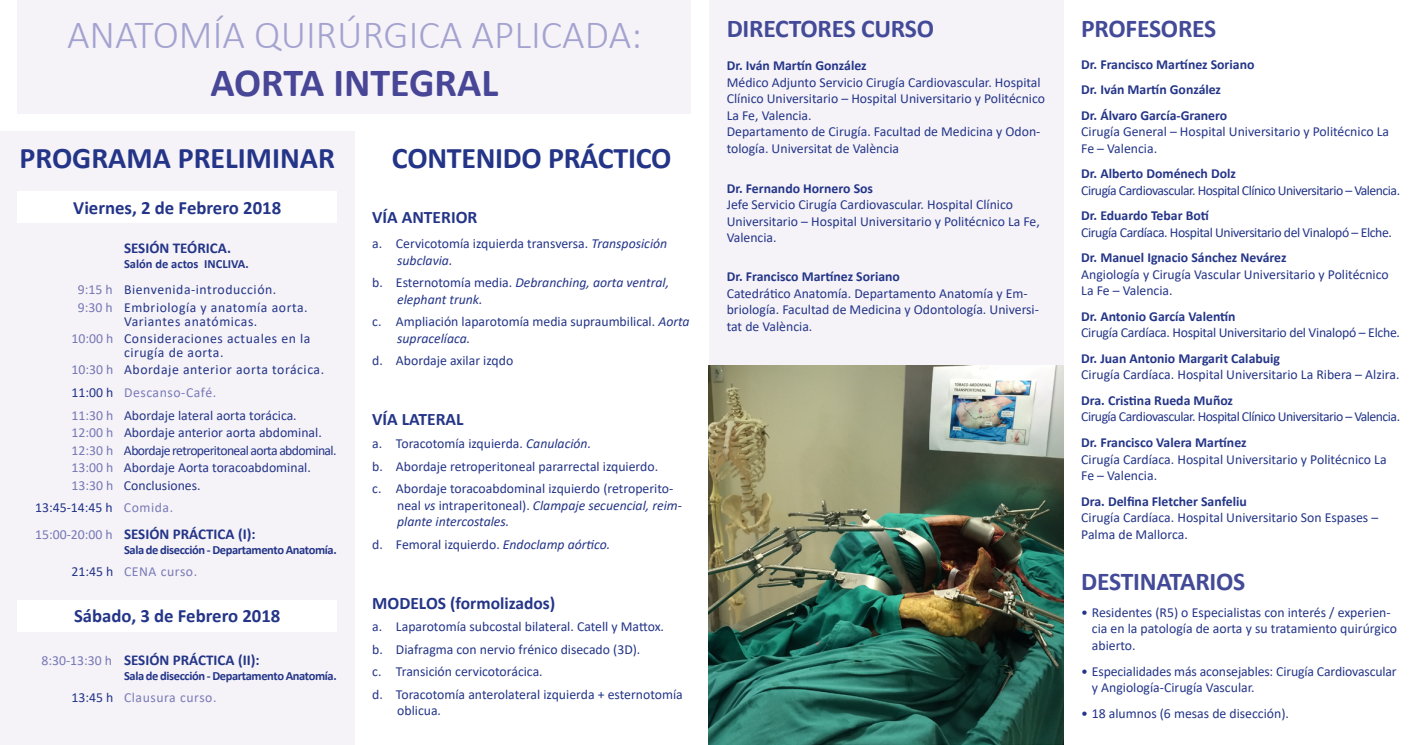
<style>
.page{position:relative;width:1418px;height:745px;background:#fff}
.page>*{position:absolute;margin:0;border:0;box-sizing:border-box;transform-origin:0 0}
.t1{font:300 40px "Calibri";color:#a4a3d0}
.t2{font:700 40px "Calibri";color:#484696}
.t3{font:700 30px "Calibri";color:#243588}
.t4{font:700 25.62px "Calibri";letter-spacing:-.01em;color:#434a97}
.t5{font:700 18.75px "Calibri";color:#243588}
.t6{font:700 17.5px "Calibri";color:#243588}
.t7{font:700 15px "Calibri";color:#243588}
.t8{font:13.75px/16.5px "Calibri";color:#243588}
.t9{font:700 13.75px/25.5px "Calibri";color:#243588}
.t10{font:13.75px/17.5px "Calibri";letter-spacing:.04em;color:#243588}
.t11{font:italic 13.75px/16.5px "Calibri";color:#243588}
.t12{font:13.75px "Calibri";letter-spacing:-.035em;color:#243588}
.t13{font:13.75px "Calibri";letter-spacing:-.03em;color:#243588}
.t14{font:13.75px "Calibri";letter-spacing:-.02em;color:#243588}
.t15{font:13.75px "Calibri";letter-spacing:.04em;color:#797ab7}
.t16{font:700 12.5px "Calibri";letter-spacing:-.03em;color:#243588}
.t17{font:700 12.5px "Calibri";color:#243588}
.s1{font-style:italic}
.s2{font-style:normal}
.s3{color:#7778b5}
.s4{color:#797ab7}
.s5{font-weight:400;font-size:13.75px;color:#7778b5}
.s6{color:#243588}
</style>
<div class="page">
<div style="left:18px;top:0;width:673px;height:113px;background:#f5f3f8"></div>
<div style="left:709px;top:0;width:354px;height:744px;background:#f5f3f8"></div>
<div style="left:0;top:131px;width:354px;height:613px;background:#f5f3f8"></div>
<div style="left:18px;top:191px;width:319px;height:32px;background:#fff"></div>
<div style="left:18px;top:599px;width:319px;height:32px;background:#fff"></div>
<img style="left:709px;top:365px;width:354px;height:378px">
<h1 class="t1" style="left:67px;top:10px;width:576px">ANATOMÍA QUIRÚRGICA APLICADA:</h1>
<h1 class="t2" style="left:210px;top:54px;width:203px">AORTA INTEGRA</h1>
<h1 class="t2" style="left:481px;top:54px;width:18px">L</h1>
<h2 class="t3" style="left:19px;top:137px;width:269px">PROGRAMA PRELIMINAR</h2>
<h2 class="t3" style="left:392px;top:137px;width:85px">CONTENID</h2>
<h2 class="t3" style="left:521px;top:137px;width:151px">O PRÁCTICO</h2>
<p class="t6" style="left:372px;top:204px;width:105px">VÍA ANTERI OR</p>
<p class="t8" style="left:397px;top:235px;width:271px;text-indent:-25px">a. Cervicotomía izquierda transversa. <span class="s1">Transposición subclavia.</span></p>
<p class="t11" style="left:397px;top:274px;width:273px;text-indent:-25px"><span class="s2">b. Esternotomía media.</span> Debranching, aorta ventral, elephant trunk.</p>
<p class="t8" style="left:397px;top:313px;width:294px;text-indent:-25px">c. Ampliación laparotomía media supraumbilical. <span class="s1">Aorta supracelíaca.</span></p>
<p class="t8" style="left:372px;top:352px;width:143px">d. Abordaje axilar izqdo</p>
<h3 class="t5" style="left:73px;top:194px;width:209px">Viernes, 2 de Febrero 2018</h3>
<p class="t7" style="left:124px;top:237px;width:30px">SESIÓN</p>
<p class="t7" style="left:173px;top:237px;width:17px">TEÓRICA</p>
<p class="t7" style="left:227px;top:237px;width:6px">.</p>
<p class="t17" style="left:124px;top:255px;width:126px">Salón de actos INCLIVA.</p>
<p class="t10" style="left:78px;top:280px;width:231px"><span class="s3">9:15 h</span> Bienvenida-introducción.<br><span class="s3">9:30 h</span> Embriología y anatomía aorta.</p>
<p class="t10" style="left:71px;top:312px;width:240px;text-align:center">Variantes anatómicas.<br><span class="s3">10:00 h</span> Consideraciones actuales en la</p>
<p class="t10" style="left:71px;top:343px;width:254px;text-indent:53px">cirugía de aorta.<br><span class="s3">10:30 h</span> Abordaje anterior aorta torácica.</p>
<p class="t8" style="left:71px;top:380px;width:227px;line-height:22.5px">11:00 h <span class="s4">Descanso-Café.<br></span><span class="s3">11:30 h</span> Abordaje lateral aorta torácica.</p>
<p class="t8" style="left:71px;top:423px;width:267px;line-height:17.5px"><span class="s3">12:00 h</span> Abordaje anterior aorta abdominal.<br><span class="s3">12:30 h</span> Abordaje retroperitoneal aorta abdominal.<br><span class="s3">13:00 h</span> Abordaje Aorta toracoabdominal.<br><span class="s3">13:30 h</span> Conclusiones.</p>
<p class="t10" style="left:35px;top:498px;width:140px">13:45-14:45 h <span class="s4">Comida.</span></p>
<p class="t7" style="left:35px;top:523px;width:222px"><span class="s5">15:00-20:00 h</span> SESIÓN PRÁCTICA (I):</p>
<p class="t16" style="left:124px;top:540px;width:214px">Sala de disección - Departamento Anatomía.</p>
<p class="t15" style="left:71px;top:562px;width:127px"><span class="s6">21:45 h</span> CENA curso.</p>
<p class="t6" style="left:372px;top:407px;width:93px">VÍA LATERA L</p>
<p class="t8" style="left:372px;top:431px;width:302px;line-height:22.5px">a. Toracotomía izquierda. <span class="s1">Canulación.<br></span>b. Abordaje retroperitoneal pararrectal izquierdo.<br>c. Abordaje toracoabdominal izquierdo (retroperito-</p>
<p class="t11" style="left:397px;top:496px;width:286px"><span class="s2">neal</span> vs <span class="s2">intraperitoneal).</span> Clampaje secuencial, reim&shy;plante intercostales.</p>
<p class="t8" style="left:372px;top:535px;width:240px">d. Femoral izquierdo. <span class="s1">Endoclamp aórtico.</span></p>
<h3 class="t5" style="left:74px;top:602px;width:208px">Sábado, 3 de Febrero 2018</h3>
<p class="t7" style="left:41px;top:648px;width:220px"><span class="s5">8:30-13:30 h</span> SESIÓN PRÁCTICA (II):</p>
<p class="t16" style="left:124px;top:666px;width:214px">Sala de disección - Departamento Anatomía.</p>
<p class="t15" style="left:71px;top:687px;width:147px"><span class="s6">13:45 h</span> Clausura curso.</p>
<p class="t6" style="left:372px;top:590px;width:185px">MODELOS (formolizados)</p>
<p class="t8" style="left:372px;top:614px;width:312px;line-height:22.5px">a. Laparotomía subcostal bilateral. Catell y Mattox.<br>b. Diafragma con nervio frénico disecado (3D).<br>c. Transición cervicotorácica.<br>d. Toracotomía anterolateral izquierda + esternotomía</p>
<p class="t8" style="left:397px;top:701px;width:45px">oblicua.</p>
<h3 class="t4" style="left:726px;top:10px;width:13px">DIREC</h3>
<h3 class="t4" style="left:788px;top:10px;width:147px">TORES CURSO</h3>
<p class="t9" style="left:726px;top:52px;width:141px">Dr. Iván Martín González</p>
<p class="t8" style="left:726px;top:73px;width:320px">Médico Adjunto Servicio Cirugía Cardiovascular. Hospital Clínico Universitario – Hospital Universitario y Politécnico La Fe, Valencia.<br>Departamento de Cirugía. Facultad de Medicina y Odon&shy;tología. Universitat de València</p>
<p class="t9" style="left:726px;top:175px;width:148px">Dr. Fernando Hornero Sos</p>
<p class="t8" style="left:726px;top:196px;width:315px">Jefe Servicio Cirugía Cardiovascular. Hospital Clínico<br>Universitario – Hospital Universitario y Politécnico La Fe,<br>Valencia.</p>
<p class="t9" style="left:726px;top:263px;width:175px">Dr. Francisco Martínez Soriano</p>
<p class="t8" style="left:726px;top:284px;width:314px">Catedrático Anatomía. Departamento Anatomía y Em&shy;briología. Facultad de Medicina y Odontología. Universi&shy;tat de València.</p>
<h3 class="t4" style="left:1081px;top:10px;width:137px">PROFESORES</h3>
<p class="t9" style="left:1081px;top:51px;width:175px">Dr. Francisco Martínez Soriano<br>Dr. Iván Martín González<br>Dr. Álvaro García-Granero</p>
<p class="t8" style="left:1081px;top:123px;width:309px">Cirugía General – Hospital Universitario y Politécnico La<br>Fe – Valencia.</p>
<p class="t9" style="left:1081px;top:160px;width:156px">Dr. Alberto Doménech Dolz</p>
<p class="t12" style="left:1081px;top:180px;width:320px">Cirugía Cardiovascular. Hospital Clínico Universitario – Valencia.</p>
<p class="t9" style="left:1081px;top:202px;width:129px">Dr. Eduardo Tebar Botí</p>
<p class="t13" style="left:1081px;top:222px;width:312px">Cirugía Cardíaca. Hospital Universitario del Vinalopó – Elche.</p>
<p class="t9" style="left:1081px;top:244px;width:207px">Dr. Manuel Ignacio Sánchez Nevárez</p>
<p class="t8" style="left:1081px;top:265px;width:309px">Angiología y Cirugía Vascular Universitario y Politécnico<br>La Fe – Valencia.</p>
<p class="t9" style="left:1081px;top:303px;width:156px">Dr. Antonio García Valentín</p>
<p class="t14" style="left:1081px;top:323px;width:320px">Cirugía Cardíaca. Hospital Universitario del Vinalopó – Elche.</p>
<p class="t9" style="left:1081px;top:345px;width:200px">Dr. Juan Antonio Margarit Calabuig</p>
<p class="t8" style="left:1081px;top:366px;width:320px">Cirugía Cardíaca. Hospital Universitario La Ribera – Alzira.</p>
<p class="t9" style="left:1081px;top:387px;width:153px">Dra. Cristina Rueda Muñoz</p>
<p class="t12" style="left:1081px;top:407px;width:320px">Cirugía Cardiovascular. Hospital Clínico Universitario – Valencia.</p>
<p class="t9" style="left:1081px;top:429px;width:167px">Dr. Francisco Valera Martínez</p>
<p class="t8" style="left:1081px;top:450px;width:307px">Cirugía Cardíaca. Hospital Universitario y Politécnico La<br>Fe – Valencia.</p>
<p class="t9" style="left:1081px;top:488px;width:167px">Dra. Delfina Fletcher Sanfeliu</p>
<p class="t8" style="left:1081px;top:508px;width:298px">Cirugía Cardíaca. Hospital Universitario Son Espases –<br>Palma de Mallorca.</p>
<h3 class="t4" style="left:1081px;top:563px;width:166px">DESTINATARI OS</h3>
<p class="t8" style="left:1091px;top:603px;width:307px;text-indent:-11px">• Residentes (R5) o Especialistas con interés / experien&shy;cia en la patología de aorta y su tratamiento quirúrgico abierto.</p>
<p class="t8" style="left:1091px;top:662px;width:306px;text-indent:-11px">• Especialidades más aconsejables: Cirugía Cardiovascular y Angiología-Cirugía Vascular.</p>
<p class="t8" style="left:1081px;top:704px;width:209px">• 18 alumnos (6 mesas de disección).</p>
</div>
